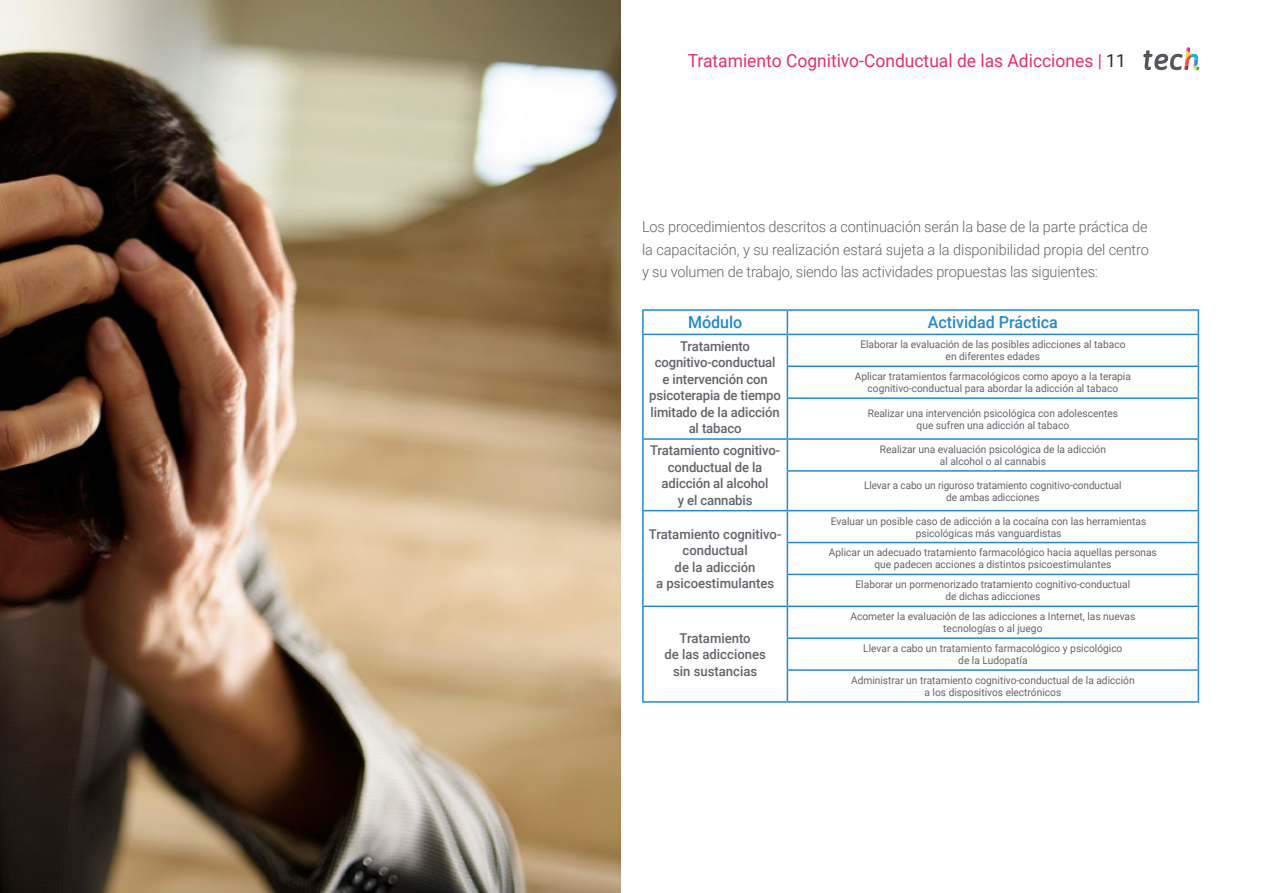
<style>
.page{position:relative;width:1263px;height:893px;background:#fff}
.page>*{position:absolute;margin:0;border:0;box-sizing:border-box;transform-origin:0 0}
.t1{font:18px "Roboto";color:#e03073}
.t2{font:500 16.5px "Roboto";color:#2488c9}
.t3{font:300 15px/22.5px "Roboto";letter-spacing:-.01em;color:#61646a;text-align:justify}
.t4{font:500 13.5px/16.5px "Roboto";letter-spacing:-.01em;color:#61646a;text-align:center}
.t5{font:10.5px/12px "Roboto";color:#61646a;text-align:center}
.t6{font:10.5px/12px "Roboto";color:#61646a;text-align:center;scale:.95 1}
.s1{color:#312e20}
</style>
<div class="page">
<svg style="left:1143px;top:47px;width:56px;height:24px"></svg>
<hr style="left:642px;top:701px;width:145px;height:2px;background:#2488c9">
<hr style="left:642px;top:309px;width:145px;height:2px;background:#2488c9">
<hr style="left:642px;top:311px;width:2px;height:23px;background:#2488c9">
<hr style="left:787px;top:309px;width:412px;height:2px;background:#2488c9">
<svg style="left:787px;top:311px;width:1px;height:23px"></svg>
<svg style="left:1198px;top:311px;width:1px;height:23px"></svg>
<hr style="left:642px;top:334px;width:145px;height:1px;background:#2488c9">
<hr style="left:642px;top:335px;width:2px;height:31px;background:#2488c9">
<hr style="left:642px;top:366px;width:2px;height:32px;background:#2488c9">
<hr style="left:642px;top:398px;width:2px;height:40px;background:#2488c9">
<hr style="left:787px;top:334px;width:412px;height:1px;background:#2488c9">
<hr style="left:787px;top:335px;width:1px;height:30px;background:#2488c9">
<hr style="left:1198px;top:335px;width:1px;height:30px;background:#2488c9">
<hr style="left:787px;top:365px;width:412px;height:2px;background:#2488c9">
<hr style="left:787px;top:367px;width:1px;height:30px;background:#2488c9">
<hr style="left:1198px;top:367px;width:1px;height:30px;background:#2488c9">
<hr style="left:787px;top:397px;width:412px;height:2px;background:#2488c9">
<hr style="left:787px;top:399px;width:1px;height:39px;background:#2488c9">
<hr style="left:1198px;top:399px;width:1px;height:39px;background:#2488c9">
<hr style="left:642px;top:438px;width:145px;height:2px;background:#2488c9">
<hr style="left:642px;top:440px;width:2px;height:31px;background:#2488c9">
<hr style="left:642px;top:471px;width:2px;height:39px;background:#2488c9">
<hr style="left:787px;top:438px;width:412px;height:2px;background:#2488c9">
<hr style="left:787px;top:440px;width:1px;height:30px;background:#2488c9">
<hr style="left:1198px;top:440px;width:1px;height:30px;background:#2488c9">
<hr style="left:787px;top:470px;width:412px;height:2px;background:#2488c9">
<hr style="left:787px;top:472px;width:1px;height:38px;background:#2488c9">
<hr style="left:1198px;top:472px;width:1px;height:38px;background:#2488c9">
<hr style="left:642px;top:510px;width:145px;height:1px;background:#2488c9">
<hr style="left:642px;top:511px;width:2px;height:31px;background:#2488c9">
<hr style="left:642px;top:542px;width:2px;height:32px;background:#2488c9">
<hr style="left:642px;top:574px;width:2px;height:31px;background:#2488c9">
<hr style="left:787px;top:510px;width:412px;height:1px;background:#2488c9">
<hr style="left:787px;top:511px;width:1px;height:31px;background:#2488c9">
<hr style="left:1198px;top:511px;width:1px;height:31px;background:#2488c9">
<hr style="left:787px;top:542px;width:412px;height:1px;background:#2488c9">
<hr style="left:787px;top:543px;width:1px;height:31px;background:#2488c9">
<hr style="left:1198px;top:543px;width:1px;height:31px;background:#2488c9">
<hr style="left:787px;top:574px;width:412px;height:1px;background:#2488c9">
<hr style="left:787px;top:575px;width:1px;height:30px;background:#2488c9">
<hr style="left:1198px;top:575px;width:1px;height:30px;background:#2488c9">
<hr style="left:642px;top:605px;width:145px;height:2px;background:#2488c9">
<hr style="left:642px;top:607px;width:2px;height:31px;background:#2488c9">
<hr style="left:642px;top:638px;width:2px;height:32px;background:#2488c9">
<hr style="left:642px;top:670px;width:2px;height:31px;background:#2488c9">
<hr style="left:787px;top:605px;width:412px;height:2px;background:#2488c9">
<hr style="left:787px;top:607px;width:1px;height:30px;background:#2488c9">
<hr style="left:1198px;top:607px;width:1px;height:30px;background:#2488c9">
<hr style="left:787px;top:637px;width:412px;height:2px;background:#2488c9">
<hr style="left:787px;top:639px;width:1px;height:30px;background:#2488c9">
<hr style="left:1198px;top:639px;width:1px;height:30px;background:#2488c9">
<hr style="left:787px;top:669px;width:412px;height:2px;background:#2488c9">
<hr style="left:787px;top:671px;width:1px;height:30px;background:#2488c9">
<hr style="left:1198px;top:671px;width:1px;height:30px;background:#2488c9">
<hr style="left:787px;top:701px;width:412px;height:2px;background:#2488c9">
<img style="left:0;top:0;width:621px;height:893px">
<h1 class="t1" style="left:688px;top:48px;width:440px">Tratamiento Cognitivo-Conductual de las Adicciones | <span class="s1">11</span></h1>
<p class="t3" style="left:642px;top:215px;width:508px">Los procedimientos descritos a continuación serán la base de la parte práctica de la capacitación, y su realización estará sujeta a la disponibilidad propia del centro y su volumen de trabajo, siendo las actividades propuestas las siguientes:</p>
<h2 class="t2" style="left:688px;top:311px;width:56px">Módulo</h2>
<h2 class="t2" style="left:928px;top:311px;width:132px">Actividad Práctica</h2>
<p class="t4" style="left:649px;top:337px;width:133px">Tratamiento cognitivo-conductual<br>e intervención con psicoterapia de tiempo limitado de la adicción al tabaco</p>
<p class="t5" style="left:860px;top:338px;width:267px">Elaborar la evaluación de las posibles adicciones al tabaco en diferentes edades</p>
<p class="t5" style="left:855px;top:370px;width:278px">Aplicar tratamientos farmacológicos como apoyo a la terapia cognitivo-conductual para abordar la adicción al tabaco</p>
<p class="t5" style="left:868px;top:406px;width:252px">Realizar una intervención psicológica con adolescentes que sufren una adicción al tabaco</p>
<p class="t4" style="left:650px;top:442px;width:131px">Tratamiento cognitivo&shy;conductual de la adicción al alcohol<br>y el cannabis</p>
<p class="t5" style="left:880px;top:443px;width:228px">Realizar una evaluación psicológica de la adicción al alcohol o al cannabis</p>
<p class="t6" style="left:864px;top:479px;width:273px">Llevar a cabo un riguroso tratamiento cognitivo-conductual de ambas adicciones</p>
<p class="t4" style="left:649px;top:525px;width:134px">Tratamiento cognitivo&shy;conductual<br>de la adicción<br>a psicoestimulantes</p>
<p class="t4" style="left:664px;top:629px;width:103px">Tratamiento<br>de las adicciones sin sustancias</p>
<p class="t5" style="left:831px;top:514px;width:317px">Evaluar un posible caso de adicción a la cocaína con las herramientas psicológicas más vanguardistas</p>
<p class="t5" style="left:829px;top:546px;width:329px">Aplicar un adecuado tratamiento farmacológico hacia aquellas personas que padecen acciones a distintos psicoestimulantes</p>
<p class="t5" style="left:855px;top:578px;width:276px">Elaborar un pormenorizado tratamiento cognitivo-conductual de dichas adicciones</p>
<p class="t5" style="left:850px;top:610px;width:286px">Acometer la evaluación de las adicciones a Internet, las nuevas tecnologías o al juego</p>
<p class="t5" style="left:863px;top:642px;width:261px">Llevar a cabo un tratamiento farmacológico y psicológico de la Ludopatía</p>
<p class="t5" style="left:851px;top:674px;width:285px">Administrar un tratamiento cognitivo-conductual de la adicción a los dispositivos electrónicos</p>
</div>
